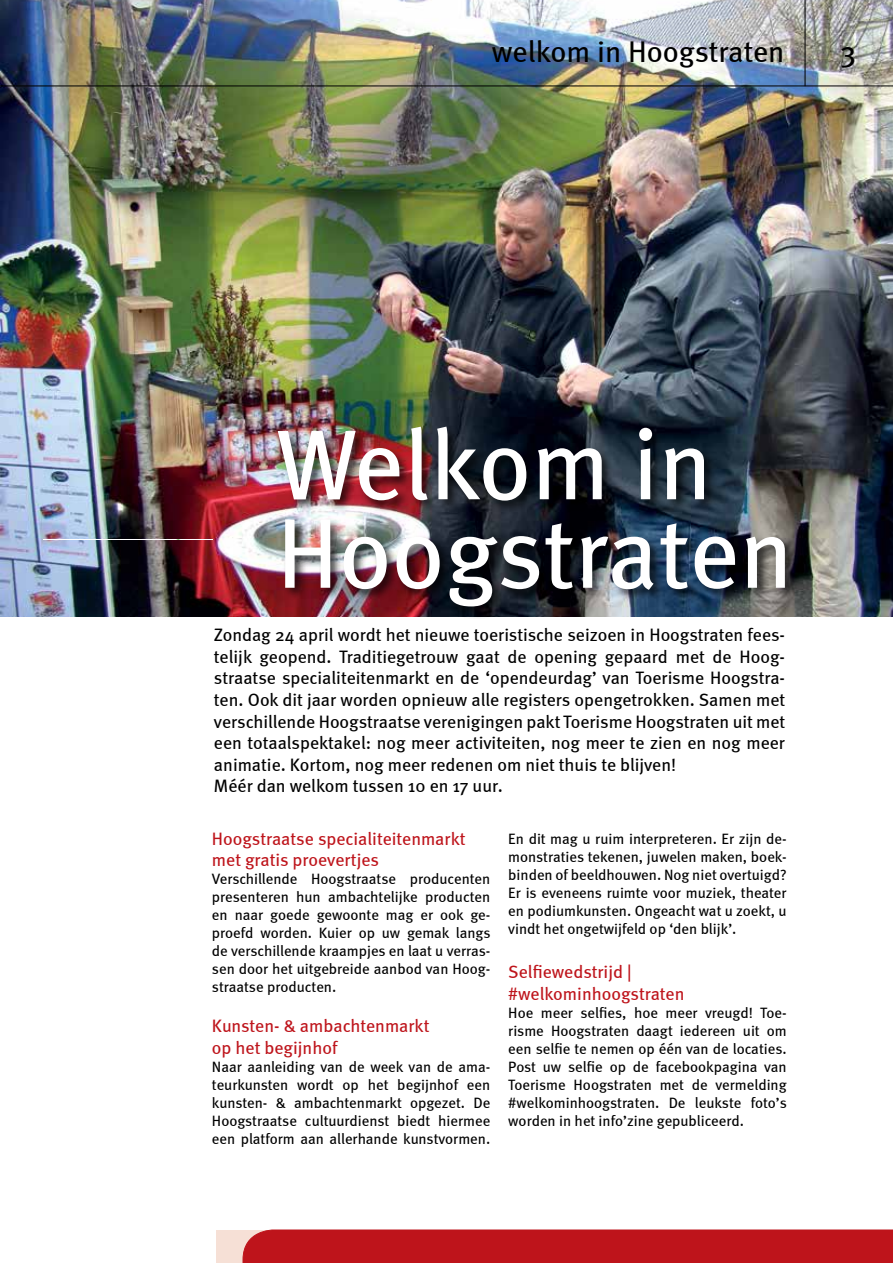
<style>
.page{position:relative;width:893px;height:1263px;background:#fff}
.page>*{position:absolute;margin:0;border:0;box-sizing:border-box;transform-origin:0 0}
.t1{font:99px/88.5px "Meta";color:#fff}
.t2{font:30px "Meta";color:#000}
.t3{font:18px/21.6px "Meta";color:#000}
.t4{font:18px/21.6px "Meta";color:#be141b}
.t5{font:15px/18px "Meta";color:#000;text-align:justify}
</style>
<div class="page">
<img style="left:0;top:0;width:893px;height:617px">
<img style="left:44px;top:539px;width:169px;height:1px">
<hr style="left:805px;top:0;width:1px;height:86px;background:#000">
<hr style="left:0;top:86px;width:893px;height:1px;background:#000">
<div style="left:216px;top:1230px;width:677px;height:33px;background:#f6e0d6"></div>
<div style="left:242px;top:1229px;width:651px;height:34px;background:#be141b"></div>
<div style="left:276px;top:426px;width:523px;height:194px;background:#000;opacity:.75"></div>
<h2 class="t2" style="left:492px;top:34px;width:294px">welkom in Hoogstraten</h2>
<h2 class="t2" style="left:841px;top:34px;width:17px">3</h2>
<h1 class="t1" style="left:277px;top:419px;width:518px">Welkom in<br>Hoogstraten</h1>
<p class="t3" style="left:214px;top:624px;width:573px">Zondag 24 april wordt het nieuwe toeristische seizoen in Hoogstraten fees&shy;telijk geopend. Traditiegetrouw gaat de opening gepaard met de Hoog&shy;straatse specialiteitenmarkt en de ‘opendeurdag’ van Toerisme Hoogstra&shy;ten. Ook dit jaar worden opnieuw alle registers opengetrokken. Samen met verschillende Hoogstraatse verenigingen pakt Toerisme Hoogstraten uit met een totaalspektakel: nog meer activiteiten, nog meer te zien en nog meer animatie. Kortom, nog meer redenen om niet thuis te blijven!<br>Méér dan welkom tussen 10 en 17 uur.</p>
<p class="t5" style="left:508px;top:830px;width:280px">En dit mag u ruim interpreteren. Er zijn de&shy;monstraties tekenen, juwelen maken, boek&shy;binden of beeldhouwen. Nog niet overtuigd?<br>Er is eveneens ruimte voor muziek, theater en podiumkunsten. Ongeacht wat u zoekt, u vindt het ongetwijfeld op ‘den blijk’.</p>
<p class="t4" style="left:508px;top:961px;width:178px">Selfiewedstrijd | #welkominhoogstraten</p>
<p class="t5" style="left:508px;top:1003px;width:280px">Hoe meer selfies, hoe meer vreugd! Toe&shy;risme Hoogstraten daagt iedereen uit om een selfie te nemen op één van de locaties.<br>Post uw selfie op de facebookpagina van Toerisme Hoogstraten met de vermelding #welkominhoogstraten. De leukste foto’s worden in het info’zine gepubliceerd.</p>
<p class="t4" style="left:212px;top:827px;width:255px">Hoogstraatse specialiteitenmarkt met gratis proevertjes</p>
<p class="t5" style="left:212px;top:870px;width:280px">Verschillende Hoogstraatse producenten presenteren hun ambachtelijke producten en naar goede gewoonte mag er ook ge&shy;proefd worden. Kuier op uw gemak langs de verschillende kraampjes en laat u verras&shy;sen door het uitgebreide aanbod van Hoog&shy;straatse producten.</p>
<p class="t4" style="left:212px;top:1015px;width:219px">Kunsten- &amp; ambachtenmarkt op het begijnhof</p>
<p class="t5" style="left:212px;top:1057px;width:280px">Naar aanleiding van de week van de ama&shy;teurkunsten wordt op het begijnhof een kunsten- &amp; ambachtenmarkt opgezet. De Hoogstraatse cultuurdienst biedt hiermee een platform aan allerhande kunstvormen.</p>
</div>
